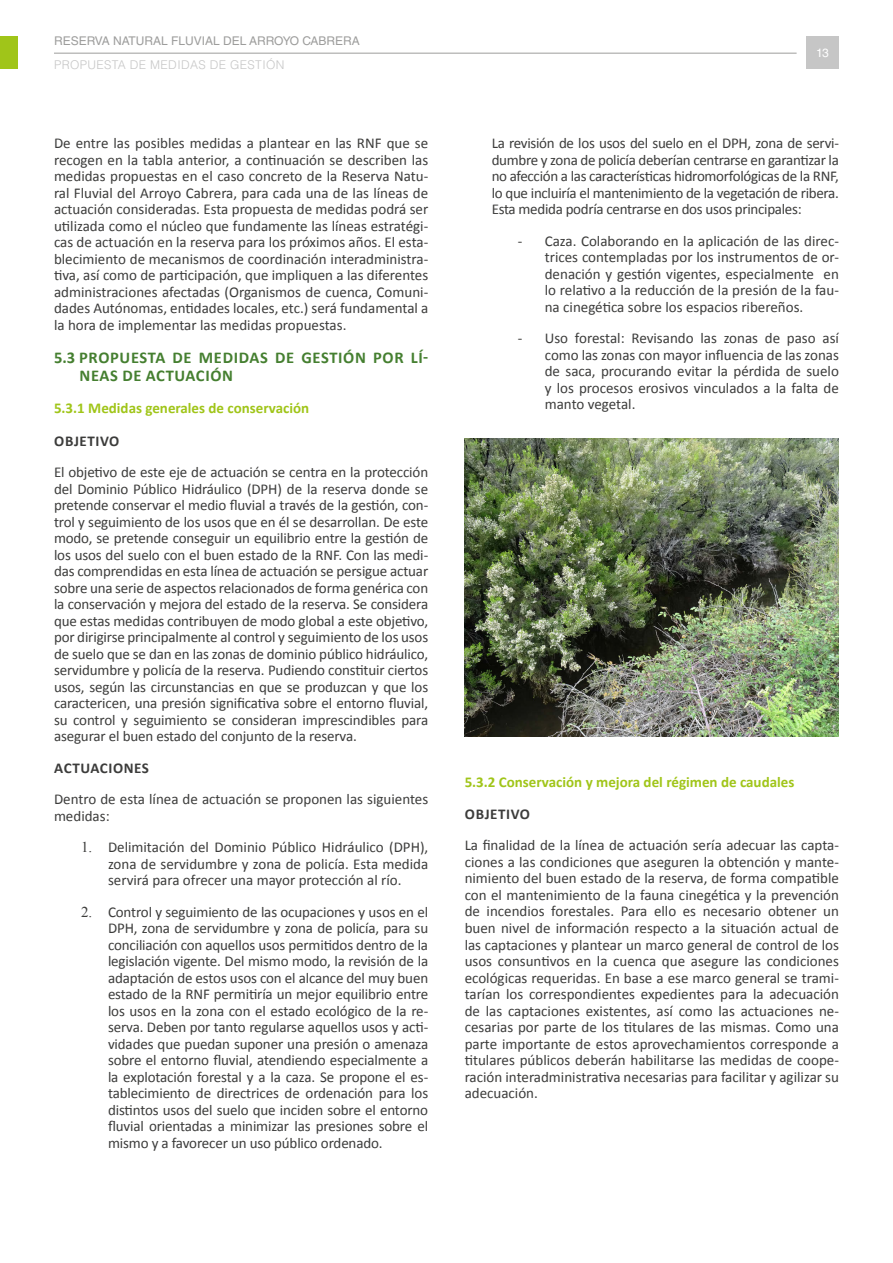
<style>
.page{position:relative;width:893px;height:1263px;background:#fff}
.page>*{position:absolute;margin:0;border:0;box-sizing:border-box;transform-origin:0 0}
.t1{font:700 16.5px/18.1px "Calibri";letter-spacing:.04em;color:#457f30}
.t2{font:15px/16.5px "Calibri";color:#3c3c3b;text-align:justify}
.t3{font:700 15px "Calibri";color:#a0c519}
.t4{font:700 15px "Calibri";letter-spacing:.04em;color:#3c3c3b}
.t5{font:12px "Helvetica LT Std";color:#9d9d9c}
.t6{font:300 12px "Helvetica LT Std";letter-spacing:.03em;color:#c6c6c6}
.t7{font:12px "Helvetica LT Std";color:#fff}
.s1{font-family:"Times New Roman"}
</style>
<div class="page">
<hr style="left:54px;top:53px;width:743px;height:1px;background:#9d9d9c">
<div style="left:0;top:36px;width:18px;height:33px;background:#a0c519"></div>
<div style="left:806px;top:36px;width:33px;height:33px;background:#c6c6c6"></div>
<img style="left:465px;top:438px;width:374px;height:298px">
<p class="t5" style="left:54px;top:34px;width:307px">RESERVA NATURAL FLUVIAL DEL ARROYO CABRERA</p>
<p class="t6" style="left:54px;top:57px;width:232px">PROPUESTA DE MEDIDAS DE GESTIÓN</p>
<p class="t2" style="left:54px;top:134px;width:376px">De entre las posibles medidas a plantear en las RNF que se recogen en la tabla anterior, a continuación se describen las medidas propuestas en el caso concreto de la Reserva Natu&shy;ral Fluvial del Arroyo Cabrera, para cada una de las líneas de actuación consideradas. Esta propuesta de medidas podrá ser utilizada como el núcleo que fundamente las líneas estratégi&shy;cas de actuación en la reserva para los próximos años. El esta&shy;blecimiento de mecanismos de coordinación interadministra&shy;tiva, así como de participación, que impliquen a las diferentes administraciones afectadas (Organismos de cuenca, Comuni&shy;dades Autónomas, entidades locales, etc.) será fundamental a la hora de implementar las medidas propuestas.</p>
<p class="t1" style="left:80px;top:348px;width:350px;text-indent:-26px">5.3 PROPUESTA DE MEDIDAS DE GESTIÓN POR LÍ-<br>NEAS DE ACTUACIÓN</p>
<p class="t3" style="left:54px;top:398px;width:257px">5.3.1 Medidas generales de conservación</p>
<p class="t4" style="left:54px;top:432px;width:67px">OBJETIVO</p>
<p class="t2" style="left:54px;top:463px;width:376px">El objetivo de este eje de actuación se centra en la protección del Dominio Público Hidráulico (DPH) de la reserva donde se pretende conservar el medio fluvial a través de la gestión, con&shy;trol y seguimiento de los usos que en él se desarrollan. De este modo, se pretende conseguir un equilibrio entre la gestión de los usos del suelo con el buen estado de la RNF. Con las medi&shy;das comprendidas en esta línea de actuación se persigue actuar sobre una serie de aspectos relacionados de forma genérica con la conservación y mejora del estado de la reserva. Se considera que estas medidas contribuyen de modo global a este objetivo, por dirigirse principalmente al control y seguimiento de los usos de suelo que se dan en las zonas de dominio público hidráulico, servidumbre y policía de la reserva. Pudiendo constituir ciertos usos, según las circunstancias en que se produzcan y que los caractericen, una presión significativa sobre el entorno fluvial, su control y seguimiento se consideran imprescindibles para asegurar el buen estado del conjunto de la reserva.</p>
<p class="t4" style="left:54px;top:759px;width:96px">ACTUACIONES</p>
<p class="t2" style="left:54px;top:790px;width:376px">Dentro de esta línea de actuación se proponen las siguientes medidas:</p>
<p class="t2" style="left:108px;top:838px;width:322px;text-indent:-27px"><span class="s1">1.</span> Delimitación del Dominio Público Hidráulico (DPH), zona de servidumbre y zona de policía. Esta medida servirá para ofrecer una mayor protección al río.</p>
<p class="t2" style="left:108px;top:903px;width:322px;text-indent:-27px"><span class="s1">2.</span> Control y seguimiento de las ocupaciones y usos en el DPH, zona de servidumbre y zona de policía, para su conciliación con aquellos usos permitidos dentro de la legislación vigente. Del mismo modo, la revisión de la adaptación de estos usos con el alcance del muy buen estado de la RNF permitiría un mejor equilibrio entre los usos en la zona con el estado ecológico de la re&shy;serva. Deben por tanto regularse aquellos usos y acti&shy;vidades que puedan suponer una presión o amenaza sobre el entorno fluvial, atendiendo especialmente a la explotación forestal y a la caza. Se propone el es&shy;tablecimiento de directrices de ordenación para los distintos usos del suelo que inciden sobre el entorno fluvial orientadas a minimizar las presiones sobre el mismo y a favorecer un uso público ordenado.</p>
<p class="t7" style="left:816px;top:46px;width:14px">13</p>
<p class="t2" style="left:492px;top:134px;width:349px">La revisión de los usos del suelo en el DPH, zona de servi&shy;dumbre y zona de policía deberían centrarse en garantizar la no afección a las características hidromorfológicas de la RNF, lo que incluiría el mantenimiento de la vegetación de ribera.<br>Esta medida podría centrarse en dos usos principales:</p>
<p class="t2" style="left:545px;top:232px;width:296px;text-indent:-27px">- Caza. Colaborando en la aplicación de las direc&shy;trices contempladas por los instrumentos de or&shy;denación y gestión vigentes, especialmente en lo relativo a la reducción de la presión de la fau&shy;na cinegética sobre los espacios ribereños.</p>
<p class="t2" style="left:545px;top:329px;width:296px;text-indent:-27px">- Uso forestal: Revisando las zonas de paso así como las zonas con mayor influencia de las zonas de saca, procurando evitar la pérdida de suelo y los procesos erosivos vinculados a la falta de manto vegetal.</p>
<p class="t3" style="left:465px;top:773px;width:331px">5.3.2 Conservación y mejora del régimen de caudales</p>
<p class="t4" style="left:465px;top:805px;width:67px">OBJETIVO</p>
<p class="t2" style="left:465px;top:836px;width:376px">La finalidad de la línea de actuación sería adecuar las capta&shy;ciones a las condiciones que aseguren la obtención y mante&shy;nimiento del buen estado de la reserva, de forma compatible con el mantenimiento de la fauna cinegética y la prevención de incendios forestales. Para ello es necesario obtener un buen nivel de información respecto a la situación actual de las captaciones y plantear un marco general de control de los usos consuntivos en la cuenca que asegure las condiciones ecológicas requeridas. En base a ese marco general se trami&shy;tarían los correspondientes expedientes para la adecuación de las captaciones existentes, así como las actuaciones ne&shy;cesarias por parte de los titulares de las mismas. Como una parte importante de estos aprovechamientos corresponde a titulares públicos deberán habilitarse las medidas de coope&shy;ración interadministrativa necesarias para facilitar y agilizar su adecuación.</p>
</div>
